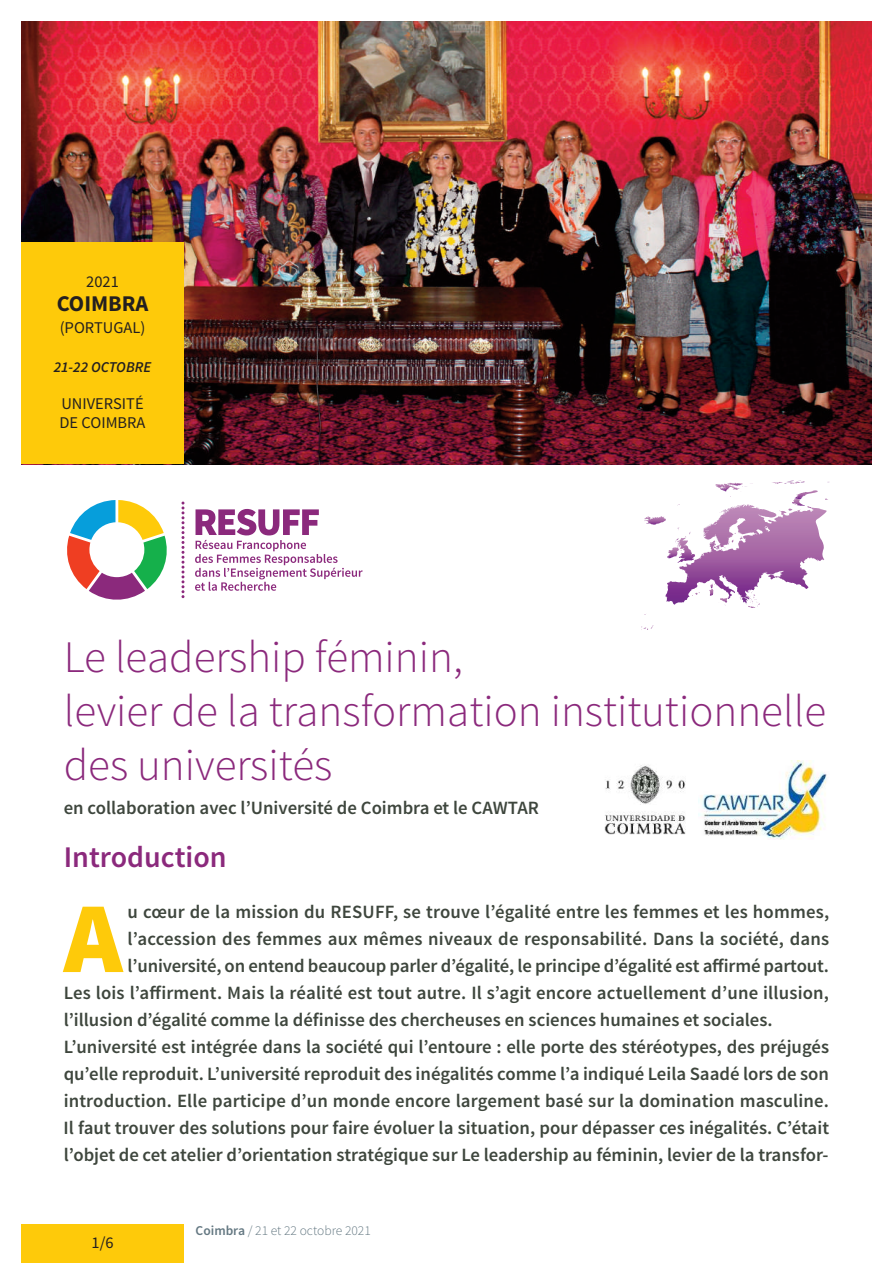
<style>
.page{position:relative;width:893px;height:1263px;background:#fff}
.page>*{position:absolute;margin:0;border:0;box-sizing:border-box;transform-origin:0 0}
.t1{font:900 100.5px "Source Sans Pro";color:#feca0a}
.t2{font:300 45px/54px "Source Sans Pro";color:#8b297c}
.t3{font:600 30px "Source Sans Pro";color:#8b297c}
.t4{font:700 22.5px "Source Sans Pro";color:#231f20}
.t5{font:600 18.75px "Source Sans Pro";color:#3e463d}
.t6{font:16.35px/19.6px "Source Sans Pro";color:#231f20}
.t7{font:italic 600 15px "Source Sans Pro";color:#231f20}
.t8{font:300 13.5px "Source Sans Pro";color:#647882}
.s1{font-weight:600}
</style>
<div class="page">
<img style="left:21px;top:21px;width:851px;height:443px">
<div style="left:21px;top:1225px;width:163px;height:38px;background:#feca0a"></div>
<div style="left:21px;top:243px;width:163px;height:221px;background:#feca0a"></div>
<svg style="left:641px;top:625px;width:12px;height:5px"></svg>
<img style="left:647px;top:516px;width:14px;height:4px">
<svg style="left:715px;top:483px;width:38px;height:14px"></svg>
<svg style="left:662px;top:522px;width:31px;height:53px"></svg>
<svg style="left:699px;top:522px;width:46px;height:37px"></svg>
<svg style="left:709px;top:573px;width:58px;height:35px"></svg>
<img style="left:794px;top:490px;width:20px;height:9px">
<svg style="left:772px;top:480px;width:33px;height:4px"></svg>
<svg style="left:788px;top:499px;width:24px;height:12px"></svg>
<svg style="left:719px;top:504px;width:29px;height:9px"></svg>
<svg style="left:67px;top:500px;width:296px;height:100px"></svg>
<img style="left:699px;top:760px;width:128px;height:80px">
<img style="left:604px;top:765px;width:82px;height:70px">
<p class="t6" style="left:86px;top:272px;width:34px">2021</p>
<p class="t4" style="left:57px;top:289px;width:93px">COIMBRA</p>
<p class="t6" style="left:60px;top:318px;width:87px">(PORTUGAL)</p>
<p class="t7" style="left:54px;top:357px;width:99px">21-22 OCTOBRE</p>
<p class="t6" style="left:60px;top:394px;width:87px">UNIVERSITÉ<br>DE COIMBRA</p>
<h2 class="t2" style="left:64px;top:630px;width:764px">Le leadership féminin,<br>levier de la transformation institutionnelle des universités</h2>
<p class="t5" style="left:64px;top:796px;width:477px">en collaboration avec l’Université de Coimbra et le CAWTAR</p>
<h3 class="t3" style="left:64px;top:838px;width:164px">Introduction</h3>
<h1 class="t1" style="left:64px;top:873px;width:60px">A</h1>
<p class="t5" style="left:128px;top:900px;width:703px">u cœur de la mission du RESUFF, se trouve l’égalité entre les femmes et les hommes,</p>
<p class="t5" style="left:128px;top:927px;width:703px">l’accession des femmes aux mêmes niveaux de responsabilité. Dans la société, dans</p>
<p class="t5" style="left:128px;top:954px;width:703px">l’université, on entend beaucoup parler d’égalité, le principe d’égalité est affirmé partout.</p>
<p class="t5" style="left:64px;top:981px;width:767px">Les lois l’affirment. Mais la réalité est tout autre. Il s’agit encore actuellement d’une illusion,</p>
<p class="t5" style="left:64px;top:1008px;width:710px">l’illusion d’égalité comme la définisse des chercheuses en sciences humaines et sociales.</p>
<p class="t5" style="left:64px;top:1035px;width:767px">L’université est intégrée dans la société qui l’entoure : elle porte des stéréotypes, des préjugés</p>
<p class="t5" style="left:64px;top:1062px;width:767px">qu’elle reproduit. L’université reproduit des inégalités comme l’a indiqué Leila Saadé lors de son</p>
<p class="t5" style="left:64px;top:1089px;width:767px">introduction. Elle participe d’un monde encore largement basé sur la domination masculine.</p>
<p class="t5" style="left:64px;top:1116px;width:767px">Il faut trouver des solutions pour faire évoluer la situation, pour dépasser ces inégalités. C’était</p>
<p class="t5" style="left:64px;top:1143px;width:766px">l’objet de cet atelier d’orientation stratégique sur Le leadership au féminin, levier de la transfor-</p>
<p class="t6" style="left:92px;top:1233px;width:24px">1/6</p>
<p class="t8" style="left:196px;top:1222px;width:177px"><span class="s1">Coimbra</span> / 21 et 22 octobre 2021</p>
</div>
